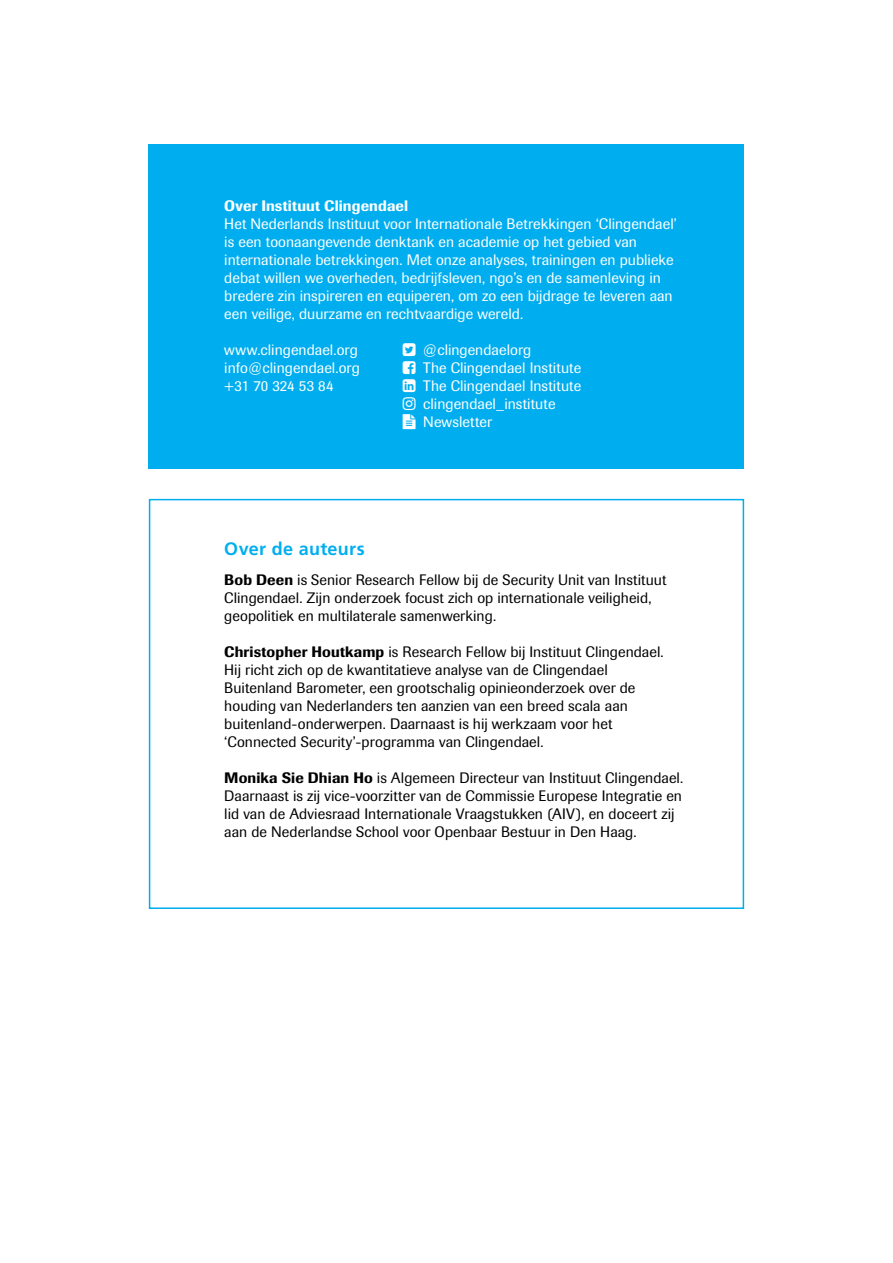
<style>
.page{position:relative;width:893px;height:1263px;background:#fff}
.page>*{position:absolute;margin:0;border:0;box-sizing:border-box;transform-origin:0 0}
.t1{font:700 18px "Frutiger LT Std";letter-spacing:.015em;color:#00aeef}
.t2{font:15px/18px "Imago";letter-spacing:.005em;color:#000}
.t3{font:15px/18px "Imago";letter-spacing:.005em;color:#fff}
.t4{font:500 15px "Imago";letter-spacing:.01em;color:#fff}
.s1{font-weight:500}
</style>
<div class="page">
<div style="left:149px;top:499px;width:595px;height:410px;border:2px solid #00aeef"></div>
<div style="left:149px;top:144px;width:595px;height:324px;background:#00aeef"></div>
<p class="t4" style="left:224px;top:197px;width:185px">Over Instituut Clingendael</p>
<p class="t3" style="left:224px;top:215px;width:454px">Het Nederlands Instituut voor Internationale Betrekkingen ‘Clingendael’ is een toonaangevende denktank en academie op het gebied van internationale betrekkingen. Met onze analyses, trainingen en publieke debat willen we overheden, bedrijfsleven, ngo’s en de samenleving in bredere zin inspireren en equiperen, om zo een bijdrage te leveren aan een veilige, duurzame en rechtvaardige wereld.</p>
<p class="t3" style="left:224px;top:341px;width:135px">www.clingendael.org</p>
<p class="t3" style="left:423px;top:341px;width:110px">@clingendaelorg</p>
<p class="t3" style="left:224px;top:359px;width:137px">info@clingendael.org</p>
<p class="t3" style="left:423px;top:359px;width:159px">The Clingendael Institute</p>
<p class="t3" style="left:224px;top:377px;width:111px">+31 70 324 53 84</p>
<p class="t3" style="left:423px;top:377px;width:159px">The Clingendael Institute clingendael_institute<br>Newsletter</p>
<p class="t1" style="left:224px;top:538px;width:142px">Over de auteurs</p>
<p class="t2" style="left:224px;top:571px;width:444px"><span class="s1">Bob Deen</span> is Senior Research Fellow bij de Security Unit van Instituut<br>Clingendael. Zijn onderzoek focust zich op internationale veiligheid, geopolitiek en multilaterale samenwerking.</p>
<p class="t2" style="left:224px;top:643px;width:441px"><span class="s1">Christopher Houtkamp</span> is Research Fellow bij Instituut Clingendael.<br>Hij richt zich op de kwantitatieve analyse van de Clingendael Buitenland Barometer, een grootschalig opinieonderzoek over de houding van Nederlanders ten aanzien van een breed scala aan buitenland‑onderwerpen. Daarnaast is hij werkzaam voor het ‘Connected Security’‑programma van Clingendael.</p>
<p class="t2" style="left:224px;top:769px;width:460px"><span class="s1">Monika Sie Dhian Ho</span> is Algemeen Directeur van Instituut Clingendael.<br>Daarnaast is zij vice-voorzitter van de Commissie Europese Integratie en lid van de Adviesraad Internationale Vraagstukken (AIV), en doceert zij aan de Nederlandse School voor Openbaar Bestuur in Den Haag.</p>
</div>
